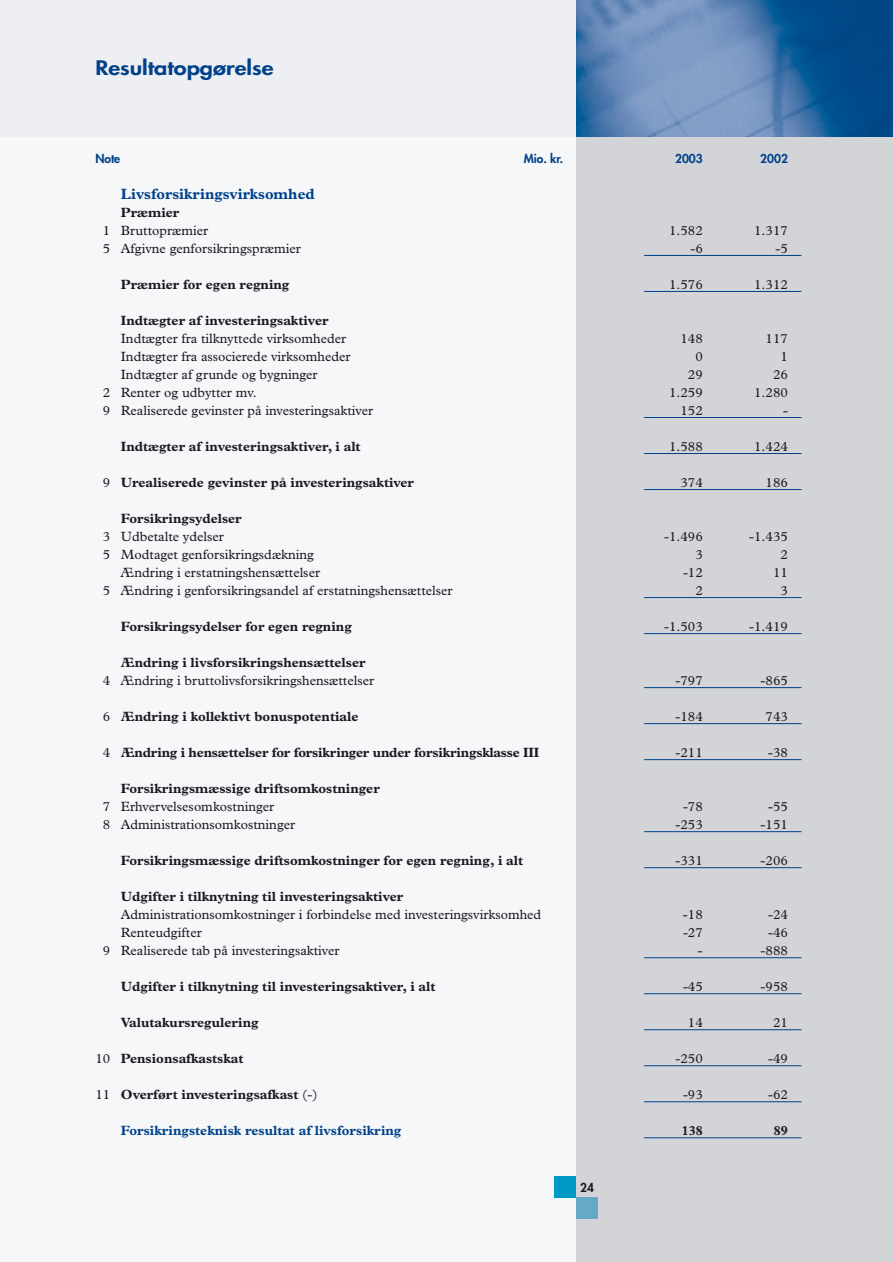
<style>
.page{position:relative;width:893px;height:1262px;background:#fff}
.page>*{position:absolute;margin:0;border:0;box-sizing:border-box;transform-origin:0 0}
.t1{font:800 19.5px "Futura";color:#00418a;scale:1.2 1}
.t2{font:700 15px "Plantin";color:#00418a}
.t3{font:13.5px "Plantin";color:#191b20}
.t4{font:700 13.5px "Plantin";color:#191b20}
.t5{font:700 13.5px "Plantin";color:#00418a}
.t6{font:800 12px "Futura";color:#00418a}
.t7{font:800 12px "Futura";color:#191b20}
.s1{font-weight:400}
</style>
<div class="page">
<div style="left:0;top:0;width:576px;height:1261px;background:#f6f7f9"></div>
<div style="left:576px;top:136px;width:316px;height:1125px;background:#d2d4d7"></div>
<div style="left:0;top:0;width:577px;height:136px;background:#eeeff2"></div>
<hr style="left:644px;top:255px;width:157px;height:1px;background:#00418a">
<hr style="left:644px;top:291px;width:157px;height:1px;background:#00418a">
<hr style="left:644px;top:417px;width:157px;height:1px;background:#00418a">
<hr style="left:644px;top:453px;width:157px;height:1px;background:#00418a">
<hr style="left:644px;top:489px;width:157px;height:1px;background:#00418a">
<hr style="left:644px;top:597px;width:157px;height:1px;background:#00418a">
<hr style="left:644px;top:633px;width:157px;height:1px;background:#00418a">
<hr style="left:644px;top:687px;width:157px;height:1px;background:#00418a">
<hr style="left:644px;top:723px;width:157px;height:1px;background:#00418a">
<hr style="left:644px;top:759px;width:157px;height:1px;background:#00418a">
<hr style="left:644px;top:831px;width:157px;height:1px;background:#00418a">
<hr style="left:644px;top:867px;width:157px;height:1px;background:#00418a">
<hr style="left:644px;top:957px;width:157px;height:1px;background:#00418a">
<hr style="left:644px;top:993px;width:157px;height:1px;background:#00418a">
<hr style="left:644px;top:1029px;width:157px;height:1px;background:#00418a">
<hr style="left:644px;top:1065px;width:157px;height:1px;background:#00418a">
<hr style="left:644px;top:1101px;width:157px;height:1px;background:#00418a">
<hr style="left:644px;top:1137px;width:157px;height:1px;background:#00418a">
<div style="left:555px;top:1176px;width:21px;height:21px;background:#009bc5"></div>
<div style="left:576px;top:1197px;width:21px;height:22px;background:#65a9c7"></div>
<img style="left:576px;top:0;width:316px;height:136px">
<h1 class="t1" style="left:95px;top:58px;width:150px">Resultatopgørelse</h1>
<p class="t6" style="left:95px;top:152px;width:26px">Note</p>
<p class="t6" style="left:523px;top:152px;width:41px">Mio. kr.</p>
<p class="t6" style="left:675px;top:152px;width:29px">2003</p>
<p class="t6" style="left:760px;top:152px;width:29px">2002</p>
<p class="t2" style="left:121px;top:188px;width:195px">Livsforsikringsvirksomhed</p>
<p class="t4" style="left:121px;top:207px;width:60px">Præmier</p>
<p class="t3" style="left:103px;top:225px;width:107px">1 Bruttopræmier</p>
<p class="t3" style="left:669px;top:225px;width:35px">1.582</p>
<p class="t3" style="left:754px;top:225px;width:35px">1.317</p>
<p class="t3" style="left:103px;top:243px;width:199px">5 Afgivne genforsikringspræmier</p>
<p class="t3" style="left:690px;top:243px;width:14px">-6</p>
<p class="t3" style="left:775px;top:243px;width:14px">-5</p>
<p class="t4" style="left:121px;top:279px;width:170px">Præmier for egen regning</p>
<p class="t3" style="left:669px;top:279px;width:35px">1.576</p>
<p class="t3" style="left:754px;top:279px;width:35px">1.312</p>
<p class="t4" style="left:121px;top:315px;width:209px">Indtægter af investeringsaktiver</p>
<p class="t3" style="left:121px;top:333px;width:227px">Indtægter fra tilknyttede virksomheder</p>
<p class="t3" style="left:680px;top:333px;width:24px">148</p>
<p class="t3" style="left:765px;top:333px;width:24px">117</p>
<p class="t3" style="left:121px;top:351px;width:231px">Indtægter fra associerede virksomheder</p>
<p class="t3" style="left:695px;top:351px;width:9px">0</p>
<p class="t3" style="left:780px;top:351px;width:9px">1</p>
<p class="t3" style="left:121px;top:369px;width:198px">Indtægter af grunde og bygninger</p>
<p class="t3" style="left:688px;top:369px;width:16px">29</p>
<p class="t3" style="left:773px;top:369px;width:16px">26</p>
<p class="t3" style="left:103px;top:387px;width:155px">2 Renter og udbytter mv.</p>
<p class="t3" style="left:669px;top:387px;width:35px">1.259</p>
<p class="t3" style="left:754px;top:387px;width:35px">1.280</p>
<p class="t3" style="left:103px;top:405px;width:272px">9 Realiserede gevinster på investeringsaktiver</p>
<p class="t3" style="left:680px;top:405px;width:24px">152</p>
<p class="t3" style="left:783px;top:405px;width:6px">-</p>
<p class="t4" style="left:121px;top:441px;width:241px">Indtægter af investeringsaktiver, i alt</p>
<p class="t3" style="left:669px;top:441px;width:35px">1.588</p>
<p class="t3" style="left:754px;top:441px;width:35px">1.424</p>
<p class="t4" style="left:103px;top:477px;width:313px"><span class="s1">9</span> Urealiserede gevinster på investeringsaktiver</p>
<p class="t3" style="left:680px;top:477px;width:24px">374</p>
<p class="t3" style="left:765px;top:477px;width:24px">186</p>
<p class="t4" style="left:121px;top:513px;width:122px">Forsikringsydelser</p>
<p class="t3" style="left:103px;top:531px;width:123px">3 Udbetalte ydelser</p>
<p class="t3" style="left:664px;top:531px;width:40px">-1.496</p>
<p class="t3" style="left:749px;top:531px;width:40px">-1.435</p>
<p class="t3" style="left:103px;top:549px;width:213px">5 Modtaget genforsikringsdækning</p>
<p class="t3" style="left:695px;top:549px;width:9px">3</p>
<p class="t3" style="left:780px;top:549px;width:9px">2</p>
<p class="t3" style="left:121px;top:567px;width:201px">Ændring i erstatningshensættelser</p>
<p class="t3" style="left:683px;top:567px;width:21px">-12</p>
<p class="t3" style="left:773px;top:567px;width:16px">11</p>
<p class="t3" style="left:103px;top:585px;width:351px">5 Ændring i genforsikringsandel af erstatningshensættelser</p>
<p class="t3" style="left:695px;top:585px;width:9px">2</p>
<p class="t3" style="left:780px;top:585px;width:9px">3</p>
<p class="t4" style="left:121px;top:621px;width:232px">Forsikringsydelser for egen regning</p>
<p class="t3" style="left:664px;top:621px;width:40px">-1.503</p>
<p class="t3" style="left:749px;top:621px;width:40px">-1.419</p>
<p class="t4" style="left:121px;top:657px;width:246px">Ændring i livsforsikringshensættelser</p>
<p class="t3" style="left:103px;top:675px;width:273px">4 Ændring i bruttolivsforsikringshensættelser</p>
<p class="t3" style="left:675px;top:675px;width:29px">-797</p>
<p class="t3" style="left:760px;top:675px;width:29px">-865</p>
<p class="t4" style="left:103px;top:711px;width:257px"><span class="s1">6</span> Ændring i kollektivt bonuspotentiale</p>
<p class="t3" style="left:675px;top:711px;width:29px">-184</p>
<p class="t3" style="left:765px;top:711px;width:24px">743</p>
<p class="t4" style="left:103px;top:747px;width:438px"><span class="s1">4</span> Ændring i hensættelser for forsikringer under forsikringsklasse III</p>
<p class="t3" style="left:675px;top:747px;width:29px">-211</p>
<p class="t3" style="left:768px;top:747px;width:21px">-38</p>
<p class="t4" style="left:121px;top:783px;width:260px">Forsikringsmæssige driftsomkostninger</p>
<p class="t3" style="left:103px;top:801px;width:173px">7 Erhvervelsesomkostninger</p>
<p class="t3" style="left:683px;top:801px;width:21px">-78</p>
<p class="t3" style="left:768px;top:801px;width:21px">-55</p>
<p class="t3" style="left:103px;top:819px;width:194px">8 Administrationsomkostninger</p>
<p class="t3" style="left:675px;top:819px;width:29px">-253</p>
<p class="t3" style="left:760px;top:819px;width:29px">-151</p>
<p class="t4" style="left:121px;top:855px;width:404px">Forsikringsmæssige driftsomkostninger for egen regning, i alt</p>
<p class="t3" style="left:675px;top:855px;width:29px">-331</p>
<p class="t3" style="left:760px;top:855px;width:29px">-206</p>
<p class="t4" style="left:121px;top:891px;width:284px">Udgifter i tilknytning til investeringsaktiver</p>
<p class="t3" style="left:121px;top:909px;width:422px">Administrationsomkostninger i forbindelse med investeringsvirksomhed</p>
<p class="t3" style="left:683px;top:909px;width:21px">-18</p>
<p class="t3" style="left:768px;top:909px;width:21px">-24</p>
<p class="t3" style="left:121px;top:927px;width:82px">Renteudgifter</p>
<p class="t3" style="left:683px;top:927px;width:21px">-27</p>
<p class="t3" style="left:768px;top:927px;width:21px">-46</p>
<p class="t3" style="left:103px;top:945px;width:238px">9 Realiserede tab på investeringsaktiver</p>
<p class="t3" style="left:698px;top:945px;width:6px">-</p>
<p class="t3" style="left:760px;top:945px;width:29px">-888</p>
<p class="t4" style="left:121px;top:981px;width:316px">Udgifter i tilknytning til investeringsaktiver, i alt</p>
<p class="t3" style="left:683px;top:981px;width:21px">-45</p>
<p class="t3" style="left:760px;top:981px;width:29px">-958</p>
<p class="t4" style="left:121px;top:1017px;width:139px">Valutakursregulering</p>
<p class="t3" style="left:688px;top:1017px;width:16px">14</p>
<p class="t3" style="left:773px;top:1017px;width:16px">21</p>
<p class="t4" style="left:95px;top:1053px;width:150px"><span class="s1">10</span> Pensionsafkastskat</p>
<p class="t3" style="left:675px;top:1053px;width:29px">-250</p>
<p class="t3" style="left:768px;top:1053px;width:21px">-49</p>
<p class="t4" style="left:95px;top:1089px;width:224px"><span class="s1">11</span> Overført investeringsafkast <span class="s1">(-)</span></p>
<p class="t3" style="left:683px;top:1089px;width:21px">-93</p>
<p class="t3" style="left:768px;top:1089px;width:21px">-62</p>
<p class="t5" style="left:121px;top:1125px;width:282px">Forsikringsteknisk resultat af livsforsikring</p>
<p class="t4" style="left:681px;top:1125px;width:23px">138</p>
<p class="t4" style="left:773px;top:1125px;width:16px">89</p>
<p class="t7" style="left:580px;top:1181px;width:15px">24</p>
</div>
